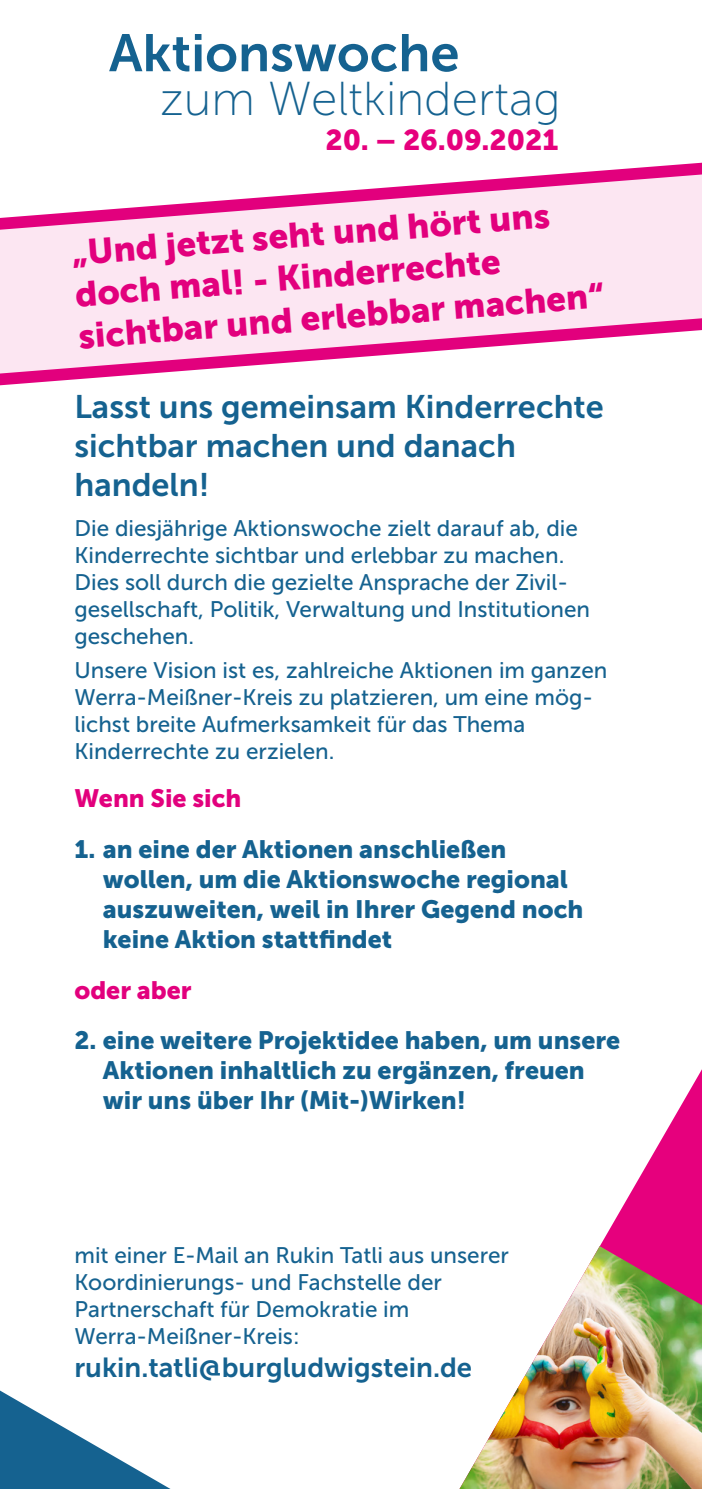
<style>
.page{position:relative;width:702px;height:1489px;background:#fff}
.page>*{position:absolute;margin:0;border:0;box-sizing:border-box;transform-origin:0 0}
.t1{font:52.5px "Museo Sans 700";color:#156290}
.t2{font:47.5px "Museo Sans 100";color:#156290}
.t3{font:35px/41.8px "Museo Sans 900";color:#e2007d}
.t4{font:32.5px/39px "Museo Sans 700";color:#156290}
.t5{font:28.75px "Museo Sans 900";color:#e6007d}
.t6{font:27.5px "Museo Sans 700";color:#156290}
.t7{font:25px/30px "Museo Sans 900";color:#156290}
.t8{font:25px "Museo Sans 900";color:#e2007d}
.t9{font:22.5px/27px "Museo Sans 500";color:#156290}
</style>
<div class="page">
<div style="left:0;top:234px;width:702px;height:80px;background:#fce6f2"></div>
<svg style="left:0;top:314px;width:702px;height:72px"></svg>
<svg style="left:0;top:162px;width:702px;height:72px"></svg>
<svg style="left:600px;top:1069px;width:102px;height:176px"></svg>
<img style="left:460px;top:1245px;width:242px;height:243px">
<svg style="left:0;top:1390px;width:169px;height:98px"></svg>
<h1 class="t1" style="left:109px;top:24px;width:352px">Aktionswoche</h1>
<h2 class="t2" style="left:160px;top:73px;width:402px">zum Weltkindertag</h2>
<p class="t5" style="left:325px;top:123px;width:234px">20. – 26.09.2021</p>
<h3 class="t3" style="left:70px;top:230px;width:529px;rotate:-4deg">„Und jetzt seht und hört uns doch mal! - Kinderrechte sichtbar und erlebbar machen“</h3>
<h3 class="t4" style="left:74px;top:387px;width:531px">Lasst uns gemeinsam Kinderrechte sichtbar machen und danach handeln!</h3>
<p class="t9" style="left:74px;top:514px;width:517px">Die diesjährige Aktionswoche zielt darauf ab, die Kinderrechte sichtbar und erlebbar zu machen.<br>Dies soll durch die gezielte Ansprache der Zivil&shy;gesellschaft, Politik, Verwaltung und Institutionen geschehen.</p>
<p class="t9" style="left:74px;top:656px;width:534px">Unsere Vision ist es, zahlreiche Aktionen im ganzen Werra-Meißner-Kreis zu platzieren, um eine mög&shy;lichst breite Aufmerksamkeit für das Thema Kinderrechte zu erzielen.</p>
<p class="t8" style="left:74px;top:784px;width:168px">Wenn Sie sich</p>
<p class="t7" style="left:103px;top:834px;width:482px;text-indent:-28px">1. an eine der Aktionen anschließen wollen, um die Aktionswoche regional auszuweiten, weil in Ihrer Gegend noch keine Aktion stattfindet</p>
<p class="t8" style="left:74px;top:975px;width:119px">oder aber</p>
<p class="t7" style="left:103px;top:1025px;width:519px;text-indent:-28px">2. eine weitere Projektidee haben, um unsere<br>Aktionen inhaltlich zu ergänzen, freuen wir uns über Ihr (Mit-)Wirken!</p>
<p class="t9" style="left:74px;top:1241px;width:436px">mit einer E-Mail an Rukin Tatli aus unserer Koordinierungs- und Fachstelle der Partnerschaft für Demokratie im Werra-Meißner-Kreis:</p>
<p class="t6" style="left:74px;top:1352px;width:399px">rukin.tatli@burgludwigstein.de</p>
</div>
